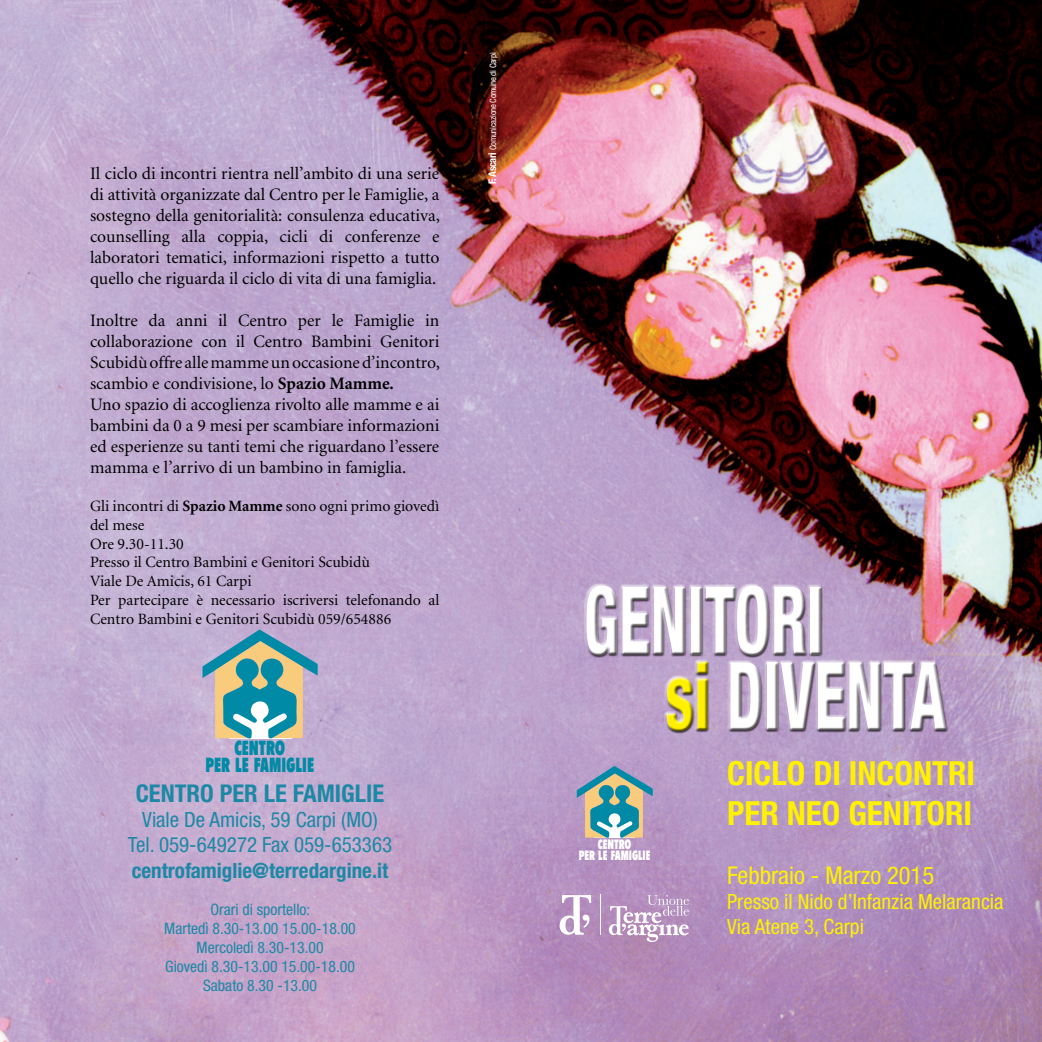
<style>
.page{position:relative;width:1042px;height:1042px;background:#fff}
.page>*{position:absolute;margin:0;border:0;box-sizing:border-box;transform-origin:0 0}
.t1{font:800 condensed 94.5px/75.6px "Helvetica Neue LT Std";color:#fff;scale:.67 1}
.t2{font:700 condensed 33.25px/39.9px "Helvetica Neue LT Std";color:#fff101}
.t3{font:700 condensed 24.5px "Helvetica Neue LT Std";color:#1c88a5}
.t4{font:condensed 24.5px "Helvetica Neue LT Std";color:#fff101}
.t5{font:condensed 21px/25.2px "Helvetica Neue LT Std";color:#1c88a5;text-align:center}
.t6{font:condensed 21px/25.2px "Helvetica Neue LT Std";color:#fff101}
.t7{font:700 condensed 21px "Helvetica Neue LT Std";color:#1c88a5}
.t8{font:900 condensed 20.12px/17.7px "Flyer";color:#008aa6;text-align:center}
.t9{font:17.5px/21px "Minion";color:#000;text-align:justify}
.t10{font:15.75px/18.9px "Minion";color:#000}
.t11{font:condensed 15.75px/18.9px "Helvetica Neue LT Std";color:#1c88a5;text-align:center}
.t12{font:900 condensed 13.3px/11.7px "Flyer";color:#fff;text-align:center}
.t13{font:condensed 8.75px "Helvetica Neue LT Std";letter-spacing:-.03em;color:#fff}
.s1{font-weight:700}
.s2{font-weight:700;font-size:10.5px}
.s3{color:#fff101}
</style>
<div class="page">
<img style="left:0;top:0;width:1042px;height:1042px">
<div style="left:584px;top:583px;width:353px;height:148px;background:#fff;opacity:.75"></div>
<div style="left:587px;top:585px;width:362px;height:148px;background:#231f20;opacity:.75"></div>
<svg style="left:577px;top:766px;width:76px;height:72px;background:#87a6ac"></svg>
<hr style="left:601px;top:894px;width:1px;height:41px;background:#fff">
<svg style="left:559px;top:895px;width:32px;height:40px"></svg>
<svg style="left:609px;top:895px;width:80px;height:47px"></svg>
<svg style="left:202px;top:629px;width:116px;height:110px;background:#8badb0"></svg>
<p class="t9" style="left:90px;top:163px;width:351px">Il ciclo di incontri rientra nell’ambito di una serie di attività organizzate dal Centro per le Famiglie, a sostegno della genitorialità: consulenza educativa, counselling alla coppia, cicli di conferenze e laboratori tematici, informazioni rispetto a tutto quello che riguarda il ciclo di vita di una famiglia.</p>
<p class="t9" style="left:90px;top:310px;width:351px;text-align:left">Inoltre da anni il Centro per le Famiglie in collaborazione con il Centro Bambini Genitori Scubidù offre alle mamme un occasione d’incontro, scambio e condivisione, lo <span class="s1">Spazio Mamme.<br></span>Uno spazio di accoglienza rivolto alle mamme e ai bambini da 0 a 9 mesi per scambiare informazioni ed esperienze su tanti temi che riguardano l’essere mamma e l’arrivo di un bambino in famiglia.</p>
<p class="t10" style="left:90px;top:497px;width:351px">Gli incontri di <span class="s1">Spazio Mamme</span> sono ogni primo giovedì del mese<br>Ore 9.30-11.30<br>Presso il Centro Bambini e Genitori Scubidù<br>Viale De Amicis, 61 Carpi<br>Per partecipare è necessario iscriversi telefonando al Centro Bambini e Genitori Scubidù 059/654886</p>
<p class="t8" style="left:206px;top:738px;width:110px">CENTRO<br>PER LE FAMIGLIE</p>
<h3 class="t3" style="left:136px;top:778px;width:250px">CENTRO PER LE FAMIGLIE</h3>
<p class="t5" style="left:128px;top:807px;width:266px">Viale De Amicis, 59 Carpi (MO)<br>Tel. 059-649272 Fax 059-653363</p>
<p class="t7" style="left:132px;top:857px;width:258px">centrofamiglie@terredargine.it</p>
<p class="t11" style="left:164px;top:900px;width:193px">Orari di sportello:<br>Martedì 8.30-13.00 15.00-18.00<br>Mercoledì 8.30-13.00<br>Giovedì 8.30-13.00 15.00-18.00<br>Sabato 8.30 -13.00</p>
<p class="t13" style="left:488px;top:184px;width:133px;rotate:-90deg"><span class="s2">F. Ascari</span> Comunicazione Comune di Carpi</p>
<h1 class="t1" style="left:665px;top:581px;width:421px;text-indent:-81px">GENITORI<br><span class="s3">SI</span> DIVENTA</h1>
<p class="t12" style="left:579px;top:838px;width:73px">CENTRO<br>PER LE FAMIGLIE</p>
<h2 class="t2" style="left:727px;top:752px;width:249px">CICLO DI INCONTRI<br>PER NEO GENITORI</h2>
<h3 class="t4" style="left:727px;top:861px;width:208px">Febbraio - Marzo 2015</h3>
<p class="t6" style="left:727px;top:888px;width:278px">Presso il Nido d’Infanzia Melarancia<br>Via Atene 3, Carpi</p>
</div>
